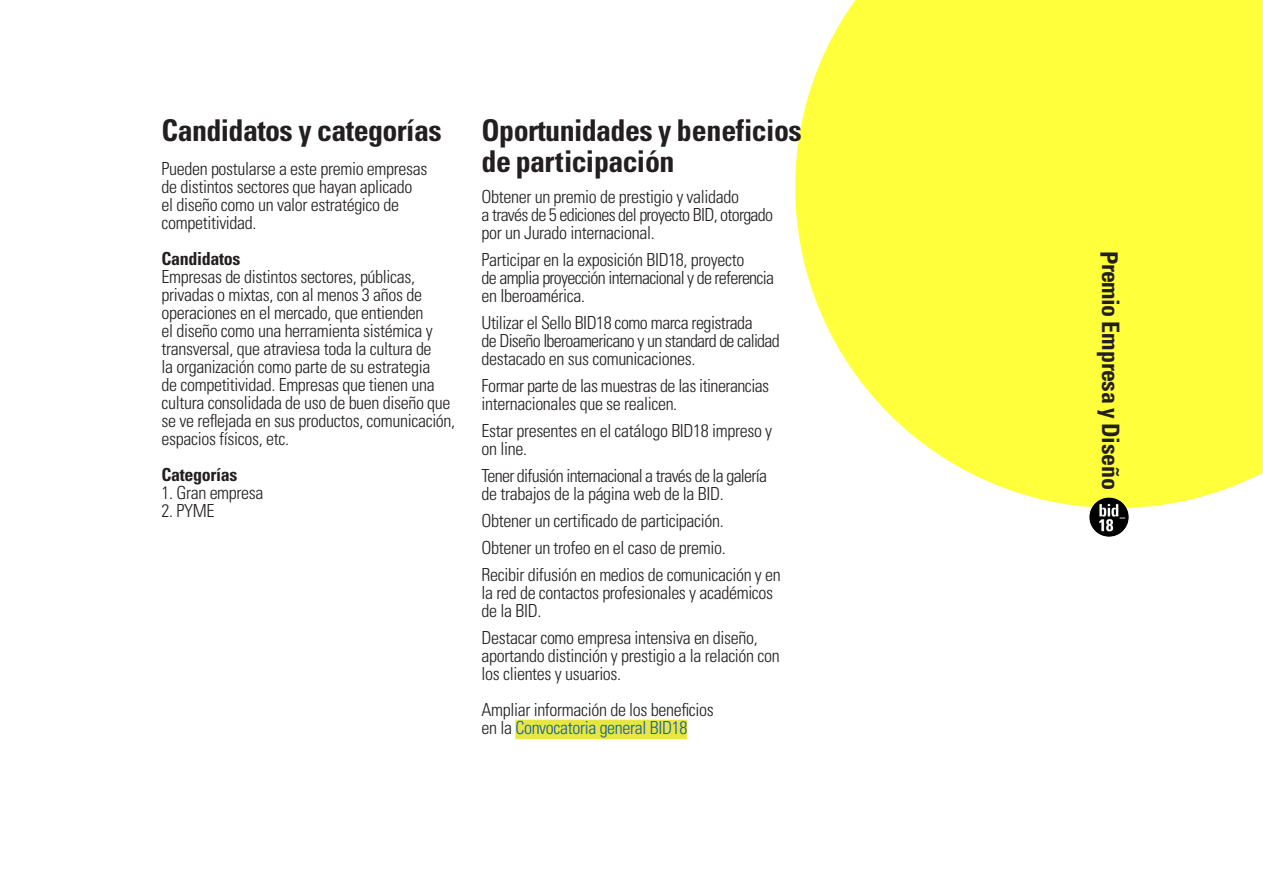
<style>
.page{position:relative;width:1263px;height:893px;background:#fff}
.page>*{position:absolute;margin:0;border:0;box-sizing:border-box;transform-origin:0 0}
.Títulos_pequeños{font:700 condensed 30px/30px "Univers LT Std";letter-spacing:-.02em;color:#231f20}
.Títulos_pequeños-2{font:700 condensed 24px "Univers LT Std";letter-spacing:-.01em;color:#231f20}
.Párrafo{font:300 condensed 18px/18px "Univers LT Std";letter-spacing:-.02em;color:#231f20}
.Párrafo-2{font:300 condensed 18px/18px "Univers LT Std";letter-spacing:-.04em;color:#231f20}
.Párrafo-3{font:300 condensed 18px "Univers LT Std";letter-spacing:-.02em;color:#175d9e}
.Párrafo-4{font:700 condensed 18px "Univers LT Std";letter-spacing:-.02em;color:#231f20}
.s1{font-weight:700}
.s2{color:#231f20}
</style>
<div class="page">
<svg style="left:795px;top:0;width:468px;height:508px;background:#ffff51"></svg>
<div style="left:515px;top:720px;width:172px;height:19px;background:#e8e546"></div>
<img style="left:1079px;top:489px;width:59px;height:48px">
<p class="Títulos_pequeños" style="left:162px;top:116px;width:282px">Candidatos y categorías</p>
<p class="Párrafo" style="left:162px;top:160px;width:267px">Pueden postularse a este premio empresas</p>
<p class="Párrafo" style="left:162px;top:178px;width:252px">de distintos sectores que hayan aplicado el diseño como un valor estratégico de competitividad.</p>
<p class="Párrafo" style="left:162px;top:250px;width:295px"><span class="s1">Candidatos<br></span>Empresas de distintos sectores, públicas, privadas o mixtas, con al menos 3 años de operaciones en el mercado, que entienden<br>el diseño como una herramienta sistémica y transversal, que atraviesa toda la cultura de<br>la organización como parte de su estrategia<br>de competitividad. Empresas que tienen una cultura consolidada de uso de buen diseño que se ve reflejada en sus productos, comunicación, espacios físicos, etc.</p>
<p class="Párrafo-4" style="left:162px;top:464px;width:77px">Categorías</p>
<p class="Párrafo" style="left:162px;top:484px;width:103px">1. Gran empresa</p>
<p class="Párrafo" style="left:162px;top:502px;width:54px">2. PYME</p>
<p class="Títulos_pequeños" style="left:482px;top:116px;width:322px">Oportunidades y beneficios de participación</p>
<p class="Párrafo" style="left:482px;top:188px;width:259px">Obtener un premio de prestigio y validado</p>
<p class="Párrafo-2" style="left:482px;top:206px;width:293px">a través de 5 ediciones del proyecto BID, otorgado por un Jurado internacional.</p>
<p class="Párrafo" style="left:482px;top:251px;width:264px">Participar en la exposición BID18, proyecto</p>
<p class="Párrafo-2" style="left:482px;top:269px;width:294px">de amplia proyección internacional y de referencia en Iberoamérica.</p>
<p class="Párrafo" style="left:482px;top:314px;width:273px">Utilizar el Sello BID18 como marca registrada</p>
<p class="Párrafo-2" style="left:482px;top:332px;width:300px">de Diseño Iberoamericano y un standard de calidad destacado en sus comunicaciones.</p>
<p class="Párrafo" style="left:482px;top:377px;width:289px">Formar parte de las muestras de las itinerancias internacionales que se realicen.</p>
<p class="Párrafo" style="left:482px;top:422px;width:292px">Estar presentes en el catálogo BID18 impreso y on line.</p>
<p class="Párrafo-2" style="left:482px;top:467px;width:287px">Tener difusión internacional a través de la galería de trabajos de la página web de la BID.</p>
<p class="Párrafo" style="left:482px;top:512px;width:244px">Obtener un certificado de participación.</p>
<p class="Párrafo" style="left:482px;top:539px;width:246px">Obtener un trofeo en el caso de premio.</p>
<p class="Párrafo" style="left:482px;top:566px;width:301px">Recibir difusión en medios de comunicación y en la red de contactos profesionales y académicos de la BID.</p>
<p class="Párrafo" style="left:482px;top:629px;width:300px">Destacar como empresa intensiva en diseño, aportando distinción y prestigio a la relación con los clientes y usuarios.</p>
<p class="Párrafo" style="left:482px;top:701px;width:234px">Ampliar información de los beneficios</p>
<p class="Párrafo-3" style="left:482px;top:717px;width:207px"><span class="s2">en la</span> Convocatoria general BID18</p>
<p class="Títulos_pequeños-2" style="left:1125px;top:251px;width:240px;rotate:90deg">Premio Empresa y Diseño</p>
</div>
